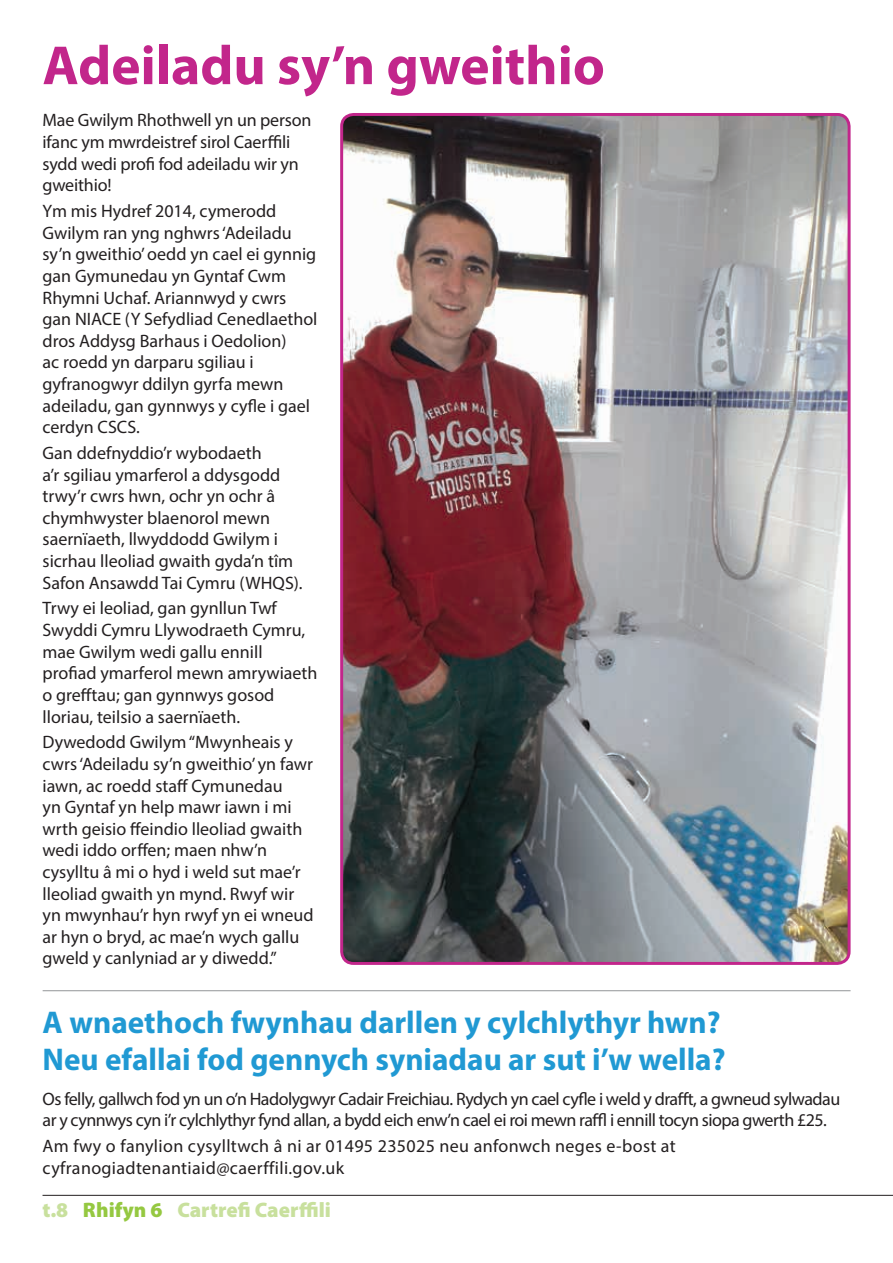
<style>
.page{position:relative;width:893px;height:1263px;background:#fff}
.page>*{position:absolute;margin:0;border:0;box-sizing:border-box;transform-origin:0 0}
.t1{font:700 55.5px "Myriad Pro";color:#c2268b}
.t2{font:700 31.5px/37.8px "Myriad Pro";color:#2099d3}
.t3{font:900 21px "Myriad Pro";color:#c8e09d}
.t4{font:18px/21.6px "Myriad Pro";color:#231f20}
.t5{font:18px/21.6px "Myriad Pro";letter-spacing:-.03em;color:#231f20}
.t6{font:18px/21.6px "Myriad Pro";letter-spacing:.02em;color:#231f20}
.s1{color:#95c841}
</style>
<div class="page">
<hr style="left:43px;top:1195px;width:850px;height:1px;background:#231f20">
<img style="left:344px;top:117px;width:503px;height:844px">
<div style="left:340px;top:113px;width:511px;height:852px;border:3px solid #c2268b;border-radius:12px"></div>
<hr style="left:43px;top:990px;width:808px;height:1px;background:#939598">
<h1 class="t1" style="left:43px;top:29px;width:564px">Adeiladu sy’n gweithio</h1>
<p class="t4" style="left:43px;top:109px;width:270px">Mae Gwilym Rhothwell yn un person ifanc ym mwrdeistref sirol Caerffili sydd wedi profi fod adeiladu wir yn gweithio!</p>
<p class="t4" style="left:43px;top:200px;width:276px">Ym mis Hydref 2014, cymerodd<br>Gwilym ran yng nghwrs ‘Adeiladu sy’n gweithio’ oedd yn cael ei gynnig gan Gymunedau yn Gyntaf Cwm<br>Rhymni Uchaf. Ariannwyd y cwrs gan NIACE (Y Sefydliad Cenedlaethol dros Addysg Barhaus i Oedolion)<br>ac roedd yn darparu sgiliau i gyfranogwyr ddilyn gyrfa mewn adeiladu, gan gynnwys y cyfle i gael cerdyn CSCS.</p>
<p class="t4" style="left:43px;top:442px;width:262px">Gan ddefnyddio’r wybodaeth<br>a’r sgiliau ymarferol a ddysgodd trwy’r cwrs hwn, ochr yn ochr â chymhwyster blaenorol mewn saernïaeth, llwyddodd Gwilym i sicrhau lleoliad gwaith gyda’n tîm<br>Safon Ansawdd Tai Cymru (WHQS).</p>
<p class="t4" style="left:43px;top:597px;width:276px">Trwy ei leoliad, gan gynllun Twf<br>Swyddi Cymru Llywodraeth Cymru, mae Gwilym wedi gallu ennill profiad ymarferol mewn amrywiaeth o grefftau; gan gynnwys gosod lloriau, teilsio a saernïaeth.</p>
<p class="t4" style="left:43px;top:731px;width:272px">Dywedodd Gwilym “Mwynheais y cwrs ‘Adeiladu sy’n gweithio’ yn fawr iawn, ac roedd staff Cymunedau<br>yn Gyntaf yn help mawr iawn i mi wrth geisio ffeindio lleoliad gwaith wedi iddo orffen; maen nhw’n cysylltu â mi o hyd i weld sut mae’r lleoliad gwaith yn mynd. Rwyf wir yn mwynhau’r hyn rwyf yn ei wneud ar hyn o bryd, ac mae’n wych gallu gweld y canlyniad ar y diwedd.”</p>
<h2 class="t2" style="left:43px;top:1002px;width:684px">A wnaethoch fwynhau darllen y cylchlythyr hwn?<br>Neu efallai fod gennych syniadau ar sut i’w wella?</h2>
<p class="t5" style="left:43px;top:1087px;width:799px">Os felly, gallwch fod yn un o’n Hadolygwyr Cadair Freichiau. Rydych yn cael cyfle i weld y drafft, a gwneud sylwadau ar y cynnwys cyn i’r cylchlythyr fynd allan, a bydd eich enw’n cael ei roi mewn raffl i ennill tocyn siopa gwerth £25.</p>
<p class="t6" style="left:43px;top:1135px;width:635px">Am fwy o fanylion cysylltwch â ni ar 01495 235025 neu anfonwch neges e-bost at cyfranogiadtenantiaid@caerffili.gov.uk</p>
<p class="t3" style="left:43px;top:1196px;width:290px">t.8 <span class="s1">Rhifyn 6</span> Cartrefi Caerffili</p>
</div>
